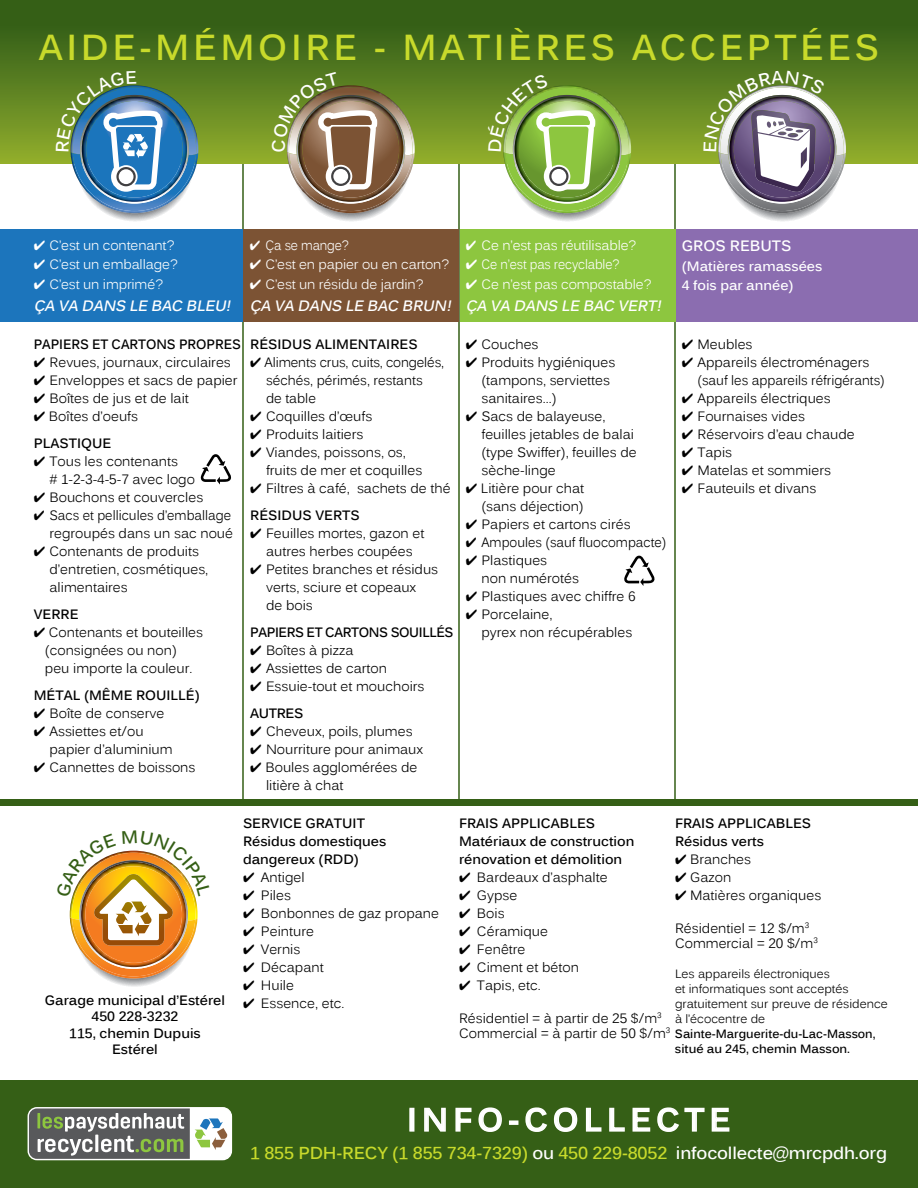
<style>
.page{position:relative;width:918px;height:1188px;background:#fff}
.page>*{position:absolute;margin:0;border:0;box-sizing:border-box;transform-origin:0 0}
.t1{font:700 36px "Kalinga";letter-spacing:.1em;color:#c8da2b}
.t2{font:700 31.5px "Kalinga";letter-spacing:.17em;color:#fff}
.t3{font:700 17.25px "Kalinga";letter-spacing:-.01em;color:#c8da2b}
.t4{font:italic 700 15px "Kalinga";color:#fff}
.t5{font:700 15px "Kalinga";color:#fff}
.t6{font:13.5px/18px "Kalinga";color:#000}
.t7{font:700 13.5px/18px "Kalinga";color:#000}
.t8{font:13.5px "Kalinga";letter-spacing:-.01em;color:#fff}
.t9{font:13.5px/18px "Kalinga";color:#000;text-align:right;scale:.94 1}
.t10{font:13.5px/18px "Kalinga";color:#000;scale:.96 1}
.t11{font:13.5px "Kalinga";letter-spacing:-.01em;color:#fff;scale:.91 1}
.t12{font:700 13.5px/19.5px "Kalinga";color:#fff}
.t13{font:700 13.5px "Kalinga";letter-spacing:-.03em;color:#000;scale:.96 1}
.t14{font:700 13.5px "Kalinga";color:#000;scale:.95 1}
.t15{font:12px/15px "Kalinga";color:#000}
.t16{font:700 12px/15px "Kalinga";color:#000}
.s1{font-weight:700}
.s2{color:#fff}
</style>
<div class="page">
<hr style="left:458px;top:157px;width:2px;height:647px;background:#355f16">
<hr style="left:242px;top:152px;width:2px;height:652px;background:#355f16">
<hr style="left:674px;top:131px;width:2px;height:671px;background:#355f16">
<div style="left:0;top:0;width:918px;height:163px;background:linear-gradient(to bottom,#285414,#8eab2d)"></div>
<div style="left:0;top:1080px;width:918px;height:108px;background:#355f16"></div>
<div style="left:409px;top:1108px;width:5px;height:24px;border:2px solid #fff"></div>
<svg style="left:424px;top:1107px;width:22px;height:25px"></svg>
<svg style="left:455px;top:1107px;width:17px;height:25px"></svg>
<svg style="left:478px;top:1107px;width:24px;height:25px"></svg>
<div style="left:509px;top:1120px;width:9px;height:5px;border:2px solid #fff"></div>
<svg style="left:525px;top:1107px;width:53px;height:25px"></svg>
<svg style="left:585px;top:1107px;width:17px;height:25px"></svg>
<svg style="left:609px;top:1107px;width:16px;height:25px"></svg>
<svg style="left:632px;top:1107px;width:73px;height:25px"></svg>
<svg style="left:711px;top:1107px;width:19px;height:25px"></svg>
<svg style="left:27px;top:1107px;width:206px;height:54px;background:#92978f"></svg>
<div style="left:0;top:799px;width:918px;height:7px;background:#355f16"></div>
<div style="left:675px;top:230px;width:243px;height:92px;background:#8b6db0"></div>
<div style="left:460px;top:230px;width:216px;height:92px;background:#8dc63f"></div>
<svg style="left:201px;top:454px;width:30px;height:31px"></svg>
<div style="left:243px;top:230px;width:216px;height:92px;background:#7c5334"></div>
<div style="left:0;top:230px;width:243px;height:92px;background:#1c75bc"></div>
<svg style="left:624px;top:555px;width:31px;height:31px"></svg>
<svg style="left:56px;top:71px;width:142px;height:150px"></svg>
<svg style="left:272px;top:72px;width:143px;height:149px"></svg>
<svg style="left:487px;top:74px;width:144px;height:147px"></svg>
<svg style="left:703px;top:71px;width:141px;height:150px"></svg>
<img style="left:69px;top:850px;width:129px;height:137px">
<h1 class="t1" style="left:39px;top:24px;width:842px">AIDE-MÉMOIRE - MATIÈRES ACCEPTÉES</h1>
<p class="t8" style="left:34px;top:236px;width:142px">✔ C’est un contenant?</p>
<p class="t8" style="left:34px;top:256px;width:146px">✔ C’est un emballage?</p>
<p class="t8" style="left:34px;top:275px;width:131px">✔ C’est un imprimé?</p>
<p class="t4" style="left:34px;top:296px;width:202px">ÇA VA DANS LE BAC BLEU!</p>
<p class="t14" style="left:34px;top:335px;width:220px">PAPIERS ET CARTONS PROPRES</p>
<p class="t6" style="left:34px;top:353px;width:199px">✔ Revues, journaux, circulaires</p>
<p class="t6" style="left:34px;top:371px;width:205px">✔ Enveloppes et sacs de papier</p>
<p class="t6" style="left:34px;top:389px;width:157px">✔ Boîtes de jus et de lait</p>
<p class="t6" style="left:34px;top:403px;width:106px;line-height:27px">✔ Boîtes d’oeufs<br><span class="s1">PLASTIQUE</span></p>
<p class="t6" style="left:50px;top:452px;width:147px;text-indent:-16px">✔ Tous les contenants<br># 1-2-3-4-5-7 avec logo</p>
<p class="t6" style="left:34px;top:488px;width:171px">✔ Bouchons et couvercles</p>
<p class="t9" style="left:34px;top:506px;width:214px">✔ Sacs et pellicules d’emballage regroupés dans un sac noué</p>
<p class="t6" style="left:50px;top:542px;width:160px;text-indent:-16px">✔ Contenants de produits d’entretien, cosmétiques, alimentaires</p>
<p class="t7" style="left:34px;top:606px;width:46px">VERRE</p>
<p class="t6" style="left:45px;top:623px;width:160px;text-indent:-11px">✔ Contenants et bouteilles (consignées ou non) peu importe la couleur.</p>
<p class="t7" style="left:34px;top:687px;width:168px">MÉTAL (MÊME ROUILLÉ)</p>
<p class="t6" style="left:34px;top:704px;width:132px">✔ Boîte de conserve</p>
<p class="t6" style="left:50px;top:722px;width:125px;text-indent:-16px">✔ Assiettes et/ou papier d’aluminium</p>
<p class="t6" style="left:34px;top:758px;width:163px">✔ Cannettes de boissons</p>
<p class="t11" style="left:250px;top:236px;width:111px">✔ Ça se mange?</p>
<p class="t8" style="left:250px;top:256px;width:201px">✔ C’est en papier ou en carton?</p>
<p class="t8" style="left:250px;top:275px;width:175px">✔ C’est un résidu de jardin?</p>
<p class="t4" style="left:250px;top:296px;width:207px">ÇA VA DANS LE BAC BRUN!</p>
<p class="t7" style="left:250px;top:336px;width:169px">RÉSIDUS ALIMENTAIRES</p>
<p class="t10" style="left:266px;top:353px;width:187px;text-indent:-16px">✔ Aliments crus, cuits, congelés, séchés, périmés, restants<br>de table</p>
<p class="t6" style="left:250px;top:407px;width:124px">✔ Coquilles d’œufs</p>
<p class="t6" style="left:250px;top:425px;width:115px">✔ Produits laitiers</p>
<p class="t6" style="left:266px;top:443px;width:158px;text-indent:-16px">✔ Viandes, poissons, os, fruits de mer et coquilles</p>
<p class="t6" style="left:250px;top:475px;width:202px;line-height:27px">✔ Filtres à café, sachets de thé<br><span class="s1">RÉSIDUS VERTS</span></p>
<p class="t6" style="left:250px;top:524px;width:176px;text-align:center">✔ Feuilles mortes, gazon et autres herbes coupées</p>
<p class="t6" style="left:266px;top:560px;width:174px;text-indent:-16px">✔ Petites branches et résidus verts, sciure et copeaux<br>de bois</p>
<p class="t13" style="left:250px;top:623px;width:213px">PAPIERS ET CARTONS SOUILLÉS</p>
<p class="t6" style="left:250px;top:641px;width:105px">✔ Boîtes à pizza</p>
<p class="t6" style="left:250px;top:659px;width:138px">✔ Assiettes de carton</p>
<p class="t6" style="left:250px;top:673px;width:176px;line-height:27px">✔ Essuie-tout et mouchoirs<br><span class="s1">AUTRES</span></p>
<p class="t6" style="left:250px;top:722px;width:164px">✔ Cheveux, poils, plumes</p>
<p class="t6" style="left:250px;top:740px;width:174px">✔ Nourriture pour animaux</p>
<p class="t6" style="left:266px;top:758px;width:153px;text-indent:-16px">✔ Boules agglomérées de litière à chat</p>
<p class="t8" style="left:466px;top:236px;width:172px">✔ Ce n’est pas réutilisable?</p>
<p class="t11" style="left:466px;top:256px;width:171px">✔ Ce n’est pas recyclable?</p>
<p class="t8" style="left:466px;top:275px;width:187px">✔ Ce n’est pas compostable?</p>
<p class="t4" style="left:466px;top:296px;width:201px">ÇA VA DANS LE BAC VERT!</p>
<p class="t6" style="left:466px;top:335px;width:74px">✔ Couches</p>
<p class="t6" style="left:482px;top:353px;width:135px;text-indent:-16px">✔ Produits hygiéniques (tampons, serviettes sanitaires...)</p>
<p class="t6" style="left:482px;top:407px;width:157px;text-indent:-16px">✔ Sacs de balayeuse, feuilles jetables de balai (type Swiffer), feuilles de sèche-linge</p>
<p class="t6" style="left:466px;top:479px;width:120px;text-align:right">✔ Litière pour chat (sans déjection)</p>
<p class="t6" style="left:466px;top:515px;width:166px">✔ Papiers et cartons cirés</p>
<p class="t9" style="left:466px;top:533px;width:215px">✔ Ampoules (sauf fluocompacte)</p>
<p class="t6" style="left:482px;top:551px;width:99px;text-indent:-16px">✔ Plastiques<br>non numérotés</p>
<p class="t6" style="left:466px;top:587px;width:171px">✔ Plastiques avec chiffre 6</p>
<p class="t6" style="left:482px;top:605px;width:152px;text-indent:-16px">✔ Porcelaine,<br>pyrex non récupérables</p>
<p class="t5" style="left:682px;top:236px;width:111px">GROS REBUTS</p>
<p class="t12" style="left:682px;top:257px;width:142px">(Matières ramassées<br>4 fois par année)</p>
<p class="t6" style="left:682px;top:335px;width:72px">✔ Meubles</p>
<p class="t6" style="left:697px;top:353px;width:189px;text-indent:-16px">✔ Appareils électroménagers (sauf les appareils réfrigérants)</p>
<p class="t6" style="left:682px;top:389px;width:151px">✔ Appareils électriques</p>
<p class="t6" style="left:682px;top:407px;width:125px">✔ Fournaises vides</p>
<p class="t6" style="left:682px;top:425px;width:174px">✔ Réservoirs d’eau chaude</p>
<p class="t6" style="left:682px;top:443px;width:52px">✔ Tapis</p>
<p class="t6" style="left:682px;top:461px;width:151px">✔ Matelas et sommiers</p>
<p class="t6" style="left:682px;top:479px;width:136px">✔ Fauteuils et divans</p>
<p class="t7" style="left:45px;top:993px;width:182px;line-height:16.5px;text-align:center">Garage municipal d’Estérel<br>450 228-3232<br>115, chemin Dupuis<br>Estérel</p>
<p class="t7" style="left:243px;top:815px;width:145px">SERVICE GRATUIT<br>Résidus domestiques dangereux (RDD)</p>
<p class="t6" style="left:243px;top:869px;width:63px">✔ Antigel</p>
<p class="t6" style="left:243px;top:887px;width:50px">✔ Piles</p>
<p class="t6" style="left:243px;top:905px;width:198px">✔ Bonbonnes de gaz propane</p>
<p class="t6" style="left:243px;top:923px;width:73px">✔ Peinture</p>
<p class="t6" style="left:243px;top:941px;width:59px">✔ Vernis</p>
<p class="t6" style="left:243px;top:958px;width:82px">✔ Décapant</p>
<p class="t6" style="left:243px;top:976px;width:53px">✔ Huile</p>
<p class="t6" style="left:243px;top:994px;width:103px">✔ Essence, etc.</p>
<p class="t7" style="left:459px;top:815px;width:177px">FRAIS APPLICABLES<br>Matériaux de construction rénovation et démolition</p>
<p class="t6" style="left:459px;top:868px;width:150px">✔ Bardeaux d’asphalte</p>
<p class="t6" style="left:459px;top:886px;width:60px">✔ Gypse</p>
<p class="t6" style="left:459px;top:904px;width:47px">✔ Bois</p>
<p class="t6" style="left:459px;top:922px;width:91px">✔ Céramique</p>
<p class="t6" style="left:459px;top:940px;width:68px">✔ Fenêtre</p>
<p class="t6" style="left:459px;top:958px;width:122px">✔ Ciment et béton</p>
<p class="t6" style="left:459px;top:976px;width:83px">✔ Tapis, etc.</p>
<p class="t6" style="left:459px;top:1011px;width:213px;line-height:15.1px">Résidentiel = à partir de 25 $/m<sup>3<br></sup>Commercial = à partir de 50 $/m<sup>3</sup></p>
<p class="t7" style="left:675px;top:815px;width:138px">FRAIS APPLICABLES<br>Résidus verts</p>
<p class="t6" style="left:675px;top:851px;width:78px">✔ Branches</p>
<p class="t6" style="left:675px;top:869px;width:58px">✔ Gazon</p>
<p class="t6" style="left:675px;top:887px;width:148px">✔ Matières organiques</p>
<p class="t6" style="left:675px;top:921px;width:144px;line-height:15px">Résidentiel = 12 $/m<sup>3<br></sup>Commercial = 20 $/m<sup>3</sup></p>
<p class="t15" style="left:675px;top:967px;width:214px">Les appareils électroniques<br>et informatiques sont acceptés gratuitement sur preuve de résidence à l’écocentre de</p>
<p class="t16" style="left:675px;top:1027px;width:202px">Sainte-Marguerite-du-Lac-Masson, situé au 245, chemin Masson.</p>
<h2 class="t2" style="left:407px;top:1099px;width:324px">INFO-COLLECTE</h2>
<p class="t3" style="left:250px;top:1142px;width:639px">1 855 PDH-RECY (1 855 734-7329) <span class="s2">ou</span> 450 229-8052 <span class="s2">infocollecte@mrcpdh.org</span></p>
</div>
